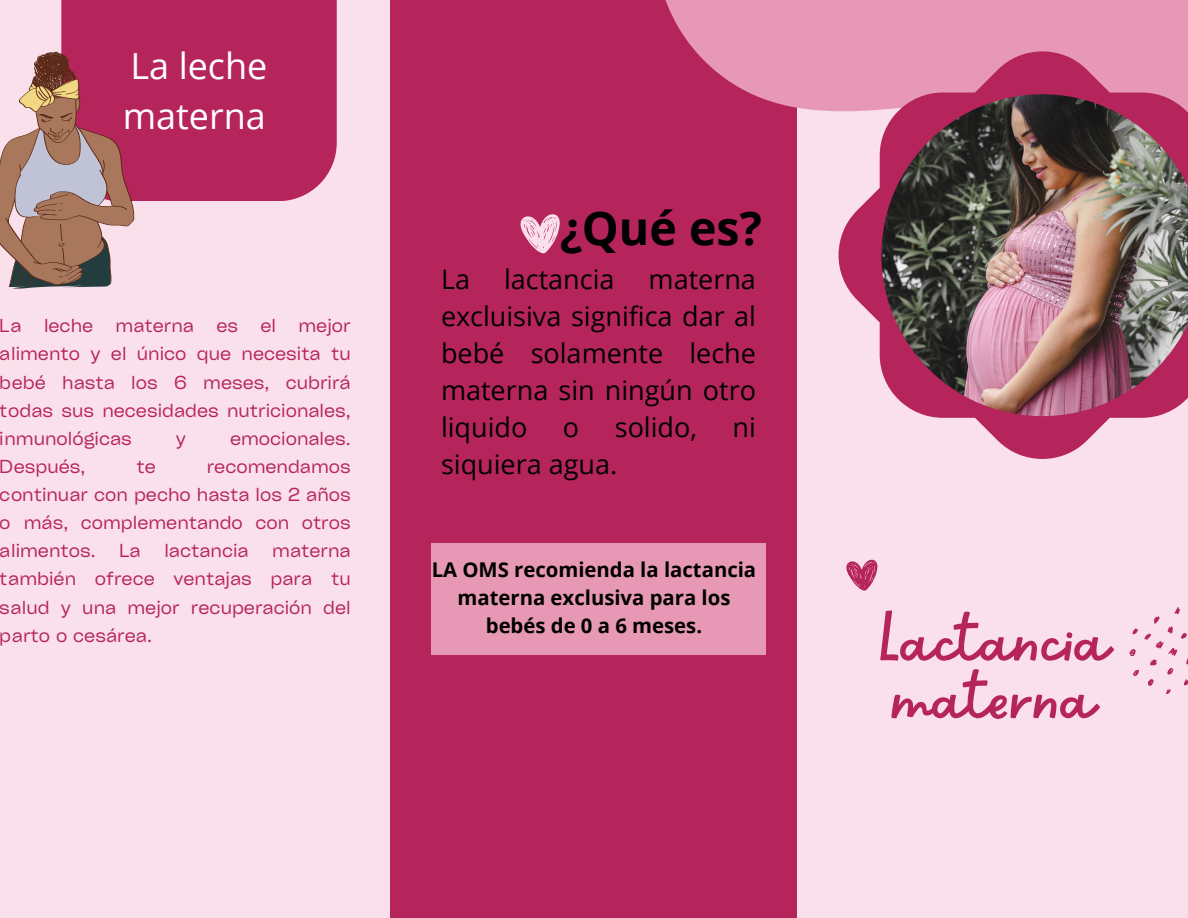
<style>
.page{position:relative;width:1188px;height:918px;background:#fae0ea}
.page>*{position:absolute;margin:0;border:0;box-sizing:border-box;transform-origin:0 0}
.t1{font:75.9px/57.6px "Sweet Apricot";color:#b6245c}
.t2{font:700 46.5px "Open Sans";color:#000}
.t3{font:36px/49.5px "Open Sans";color:#fff}
.t4{font:27px/37.2px "Open Sans";color:#000;text-align:justify}
.t5{font:700 20.25px/28.2px "Open Sans";color:#000;text-align:center}
.t6{font:18px/28.2px "Cy Grotesk Key";color:#b6245c;text-align:justify}
</style>
<div class="page">
<div style="left:391px;top:0;width:406px;height:918px;background:#b6245c"></div>
<svg style="left:665px;top:0;width:523px;height:262px;fill:#e698b5"></svg>
<svg style="left:839px;top:51px;width:349px;height:408px"></svg>
<img style="left:881px;top:94px;width:307px;height:322px">
<svg style="left:846px;top:560px;width:31px;height:31px"></svg>
<svg style="left:1129px;top:607px;width:59px;height:87px"></svg>
<div style="left:61px;top:0;width:276px;height:201px;background:#b6245c"></div>
<svg style="left:0;top:51px;width:135px;height:238px"></svg>
<svg style="left:520px;top:214px;width:40px;height:39px"></svg>
<div style="left:432px;top:543px;width:334px;height:111px;background:#e698b5"></div>
<p class="t3" style="left:123px;top:41px;width:146px">La leche materna</p>
<p class="t6" style="left:0;top:311px;width:352px">La leche materna es el mejor alimento y el único que necesita tu bebé hasta los 6 meses, cubrirá todas sus necesidades nutricionales, inmunológicas</p>
<p class="t6" style="left:176px;top:423px;width:12px">y</p>
<p class="t6" style="left:230px;top:423px;width:122px">emocionales.</p>
<p class="t6" style="left:0;top:452px;width:87px">Después,</p>
<p class="t6" style="left:136px;top:452px;width:21px">te</p>
<p class="t6" style="left:0;top:452px;width:352px;text-indent:207px">recomendamos continuar con pecho hasta los 2 años o más, complementando con otros alimentos.</p>
<p class="t6" style="left:119px;top:536px;width:23px">La</p>
<p class="t6" style="left:164px;top:536px;width:86px">lactancia</p>
<p class="t6" style="left:0;top:536px;width:352px;text-indent:272px">materna también ofrece ventajas para tu salud y una mejor recuperación del parto o cesárea.</p>
<p class="t2" style="left:560px;top:195px;width:204px">¿Qué es?</p>
<p class="t4" style="left:441px;top:260px;width:31px">La</p>
<p class="t4" style="left:504px;top:260px;width:112px">lactancia</p>
<p class="t4" style="left:441px;top:260px;width:317px;text-indent:208px">materna excluisiva significa dar al bebé solamente leche materna sin ningún otro liquido</p>
<p class="t4" style="left:563px;top:408px;width:18px">o</p>
<p class="t4" style="left:615px;top:408px;width:84px">solido,</p>
<p class="t4" style="left:733px;top:408px;width:25px">ni</p>
<p class="t4" style="left:441px;top:445px;width:178px">siquiera agua.</p>
<p class="t5" style="left:432px;top:555px;width:326px">LA OMS recomienda la lactancia materna exclusiva para los bebés de 0 a 6 meses.</p>
<p class="t1" style="left:880px;top:606px;width:233px">Lactancia materna</p>
</div>
